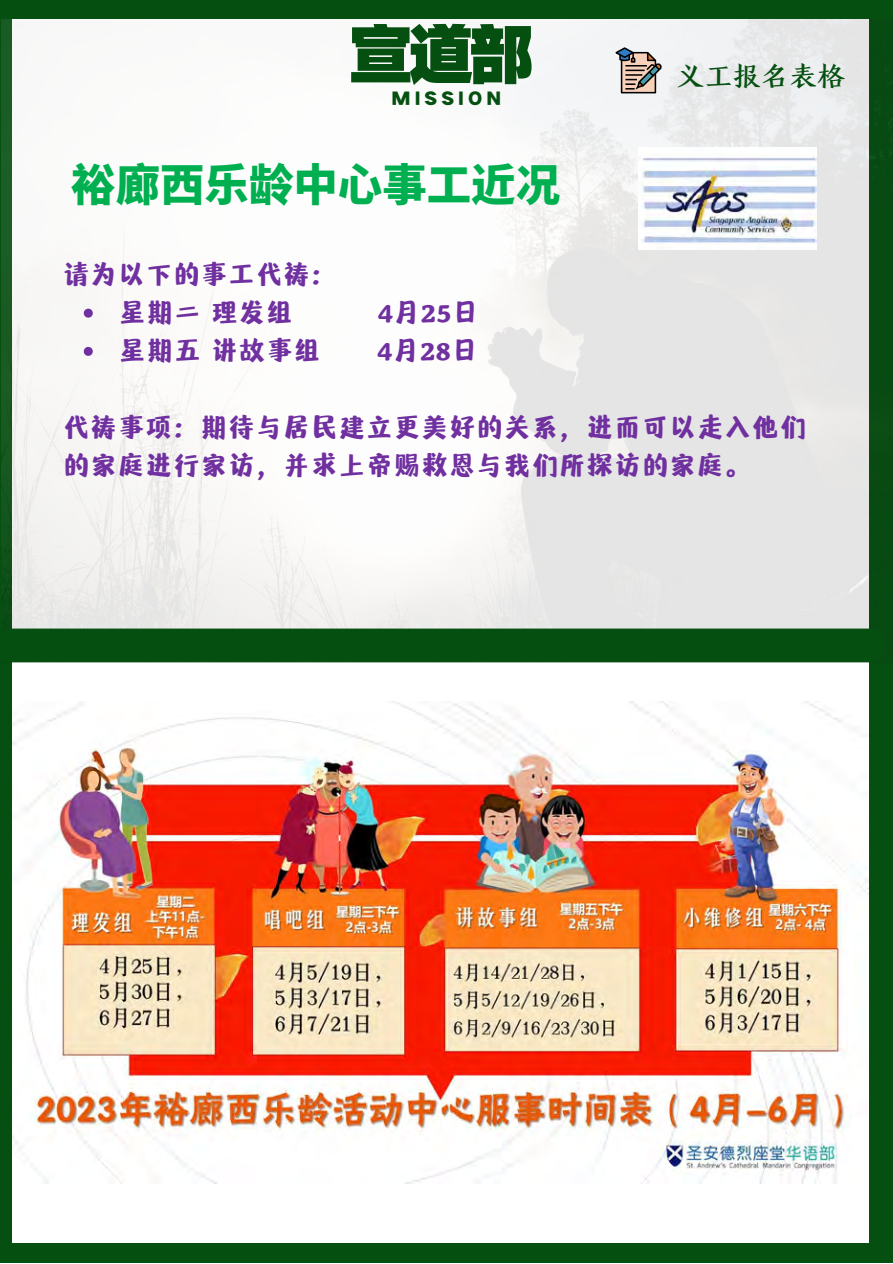
<style>
.page{position:relative;width:893px;height:1264px;background:#fff}
.page>*{position:absolute;margin:0;border:0;box-sizing:border-box;transform-origin:0 0}
.t1{font:65.7px "HY Qi Hei AZEJ";color:#055011}
.t2{font:800 44.4px "Source Han Sans SC";color:#00af50}
.t3{font:28.2px "HY Jin Kai J";color:#055011}
.t4{font:27.6px/38.2px "Hellofont ID Qi Miao Ti";color:#7030a0}
.t5{font:16.65px "HY Qi Hei AZEJ";letter-spacing:.24em;color:#055011}
</style>
<div class="page">
<div style="left:0;top:0;width:892px;height:1262px;background:#055011"></div>
<div style="left:12px;top:20px;width:856px;height:1222px;background:#fff"></div>
<img style="left:1px;top:20px;width:891px;height:609px">
<svg style="left:615px;top:47px;width:46px;height:46px"></svg>
<hr style="left:625px;top:65px;width:22px;height:2px;background:#000">
<img style="left:638px;top:148px;width:178px;height:101px">
<div style="left:12px;top:628px;width:856px;height:34px;background:#055011"></div>
<img style="left:12px;top:701px;width:856px;height:481px">
<svg style="left:84px;top:309px;width:9px;height:8px"></svg>
<svg style="left:84px;top:347px;width:9px;height:9px"></svg>
<h1 class="t1" style="left:348px;top:17px;width:188px">宣道部</h1>
<p class="t5" style="left:391px;top:88px;width:111px">MISSION</p>
<h2 class="t2" style="left:71px;top:149px;width:490px">裕廊西乐龄中心事工近况</h2>
<p class="t4" style="left:62px;top:255px;width:277px">请为以下的事工代祷：</p>
<p class="t4" style="left:119px;top:293px;width:176px">星期二 理发组</p>
<p class="t4" style="left:378px;top:293px;width:103px">4月25日</p>
<p class="t4" style="left:119px;top:331px;width:204px">星期五 讲故事组</p>
<p class="t4" style="left:377px;top:331px;width:103px">4月28日</p>
<p class="t3" style="left:676px;top:58px;width:171px">义工报名表格</p>
<p class="t4" style="left:62px;top:408px;width:745px">代祷事项：期待与居民建立更美好的关系，进而可以走入他们的家庭进行家访，并求上帝赐救恩与我们所探访的家庭。</p>
</div>
